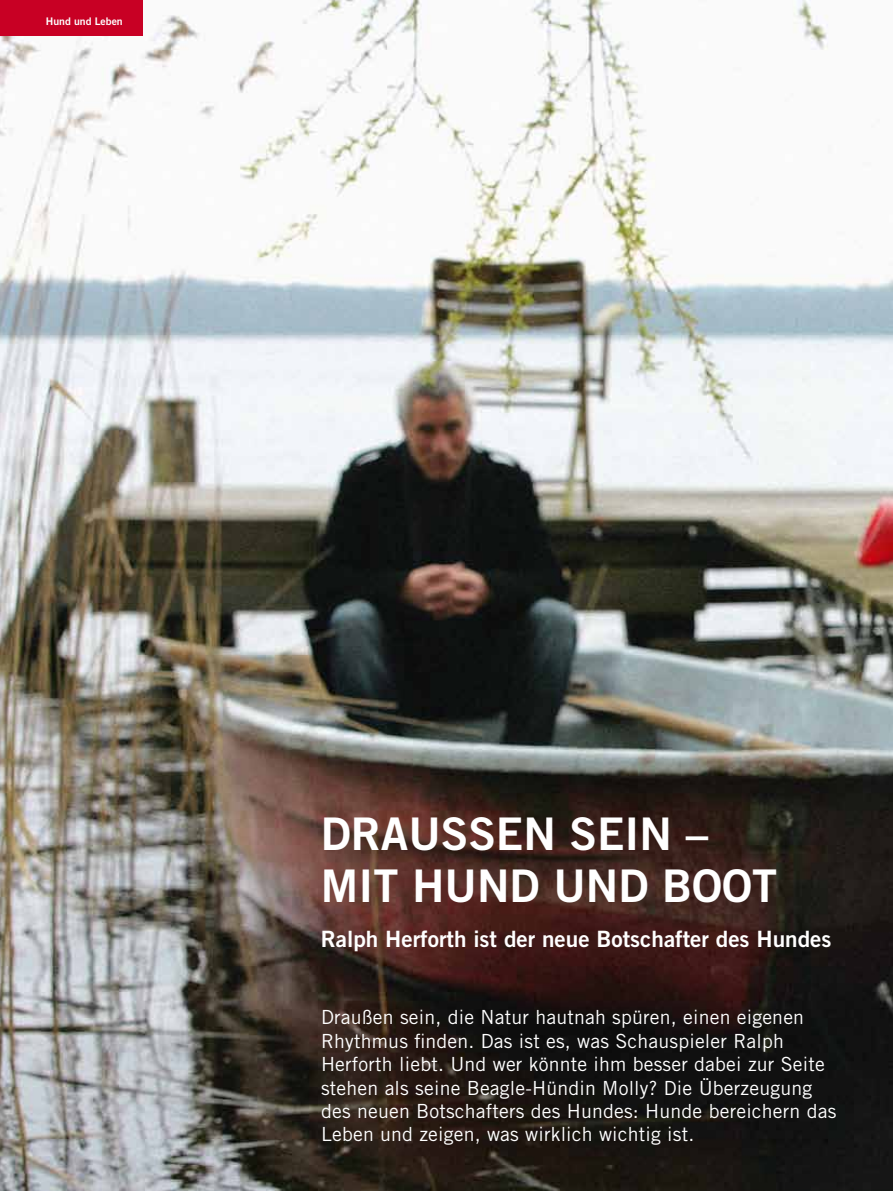
<style>
.page{position:relative;width:893px;height:1191px;background:#fff}
.page>*{position:absolute;margin:0;border:0;box-sizing:border-box;transform-origin:0 0}
.t1{font:45px/52.5px "Trade Gothic Bold Two";color:#fff}
.t2{font:22.5px "Trade Gothic Bold Two";color:#fff}
.t3{font:19.5px/23.4px "Trade Gothic";letter-spacing:.01em;color:#fff}
.t4{font:10.5px "Trade Gothic Bold Two";color:#fff}
</style>
<div class="page">
<img style="left:0;top:0;width:893px;height:1191px">
<div style="left:0;top:0;width:143px;height:36px;background:#c80024"></div>
<p class="t4" style="left:46px;top:14px;width:79px">Hund und Leben</p>
<h1 class="t1" style="left:321px;top:806px;width:458px">DrauSSen sein – mit Hund und Boot</h1>
<p class="t2" style="left:321px;top:925px;width:512px">Ralph Herforth ist der neue Botschafter des Hundes</p>
<p class="t3" style="left:321px;top:1005px;width:517px">Draußen sein, die Natur hautnah spüren, einen eigenen Rhythmus finden. Das ist es, was Schauspieler Ralph Herforth liebt. Und wer könnte ihm besser dabei zur Seite stehen als seine Beagle-Hündin Molly? Die Überzeugung des neuen Botschafters des Hundes: Hunde bereichern das Leben und zeigen, was wirklich wichtig ist.</p>
</div>
